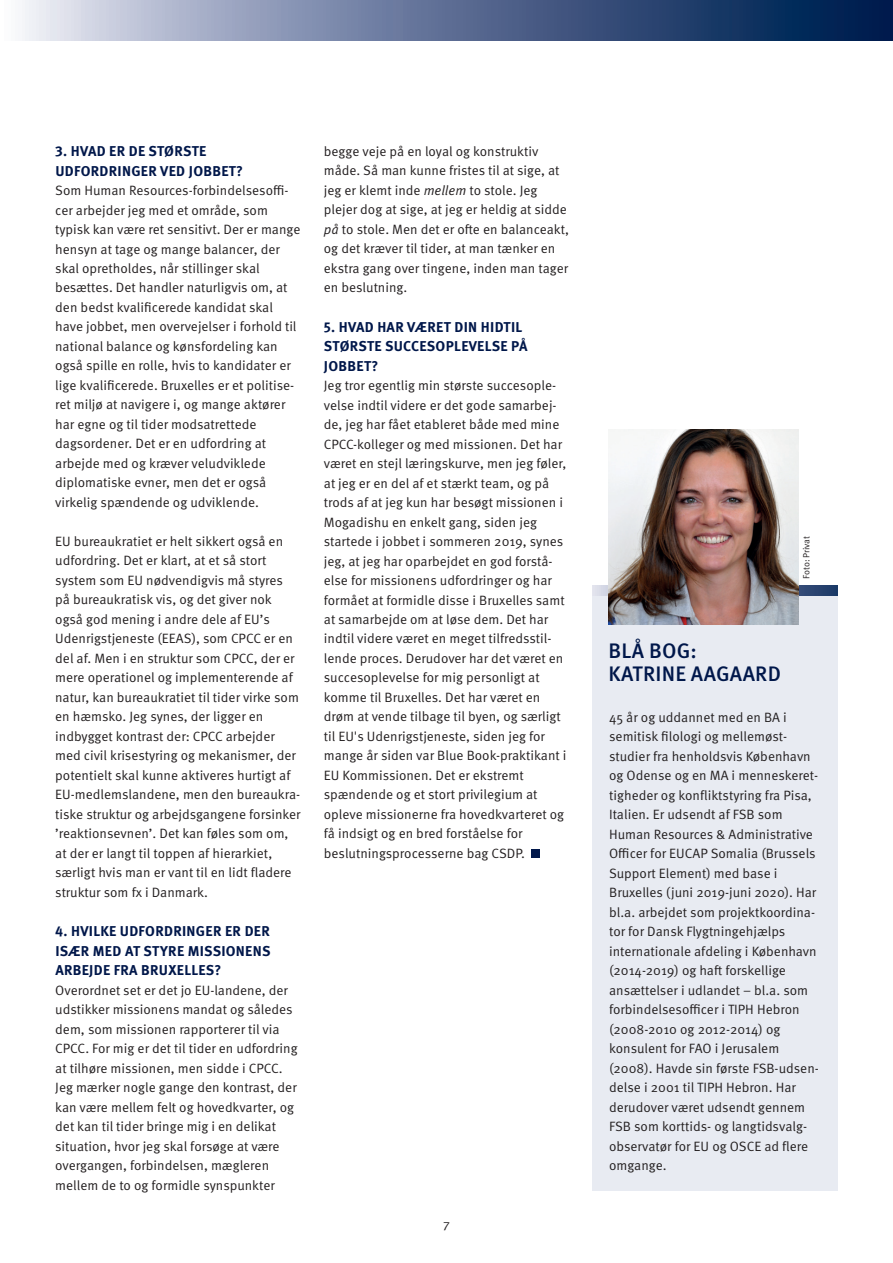
<style>
.page{position:relative;width:893px;height:1263px;background:#fff}
.page>*{position:absolute;margin:0;border:0;box-sizing:border-box;transform-origin:0 0}
.t1{font:500 21px/22.5px "Meta OT";letter-spacing:.01em;color:#00174a}
.t2{font:700 14.25px/19.5px "Meta OT";letter-spacing:.02em;color:#00174a}
.t3{font:13.5px/19.5px "Meta OT Norm";color:#231f20}
.t4{font:12px "Meta OT Norm";color:#231f20;scale:1.1 1}
.t5{font:9px "Meta OT Norm";letter-spacing:-.015em;color:#231f20}
.s1{font-family:"Meta OT Norm Ita"}
</style>
<div class="page">
<svg style="left:22px;top:0;width:871px;height:40px;background:#617497"></svg>
<div style="left:592px;top:587px;width:246px;height:604px;background:#e8ebf2"></div>
<svg style="left:592px;top:585px;width:246px;height:11px"></svg>
<div style="left:531px;top:849px;width:9px;height:9px;background:#00174a"></div>
<img style="left:609px;top:429px;width:189px;height:195px">
<p class="t2" style="left:55px;top:141px;width:189px">3. HVAD ER DE STØRSTE<br>UDFORDRINGER VED JOBBET?</p>
<p class="t3" style="left:55px;top:181px;width:247px">Som Human Resources-forbindelsesoffi&shy;cer arbejder jeg med et område, som typisk kan være ret sensitivt. Der er mange hensyn at tage og mange balancer, der skal opretholdes, når stillinger skal besættes. Det handler naturligvis om, at den bedst kvalificerede kandidat skal have jobbet, men overvejelser i forhold til national balance og kønsfordeling kan også spille en rolle, hvis to kandidater er lige kvalificerede. Bruxelles er et politise&shy;ret miljø at navigere i, og mange aktører har egne og til tider modsatrettede dagsordener. Det er en udfordring at arbejde med og kræver veludviklede diplomatiske evner, men det er også virkelig spændende og udviklende.</p>
<p class="t3" style="left:55px;top:532px;width:247px">EU bureaukratiet er helt sikkert også en udfordring. Det er klart, at et så stort system som EU nødvendigvis må styres på bureaukratisk vis, og det giver nok også god mening i andre dele af EU’s Udenrigstjeneste (EEAS), som CPCC er en del af. Men i en struktur som CPCC, der er mere operationel og implementerende af natur, kan bureaukratiet til tider virke som en hæmsko. Jeg synes, der ligger en indbygget kontrast der: CPCC arbejder med civil krisestyring og mekanismer, der potentielt skal kunne aktiveres hurtigt af EU-medlemslandene, men den bureaukra&shy;tiske struktur og arbejdsgangene forsinker ’reaktionsevnen’. Det kan føles som om, at der er langt til toppen af hierarkiet, særligt hvis man er vant til en lidt fladere struktur som fx i Danmark.</p>
<p class="t2" style="left:55px;top:921px;width:217px;text-align:justify">4. HVILKE UDFORDRINGER ER DER ISÆR MED AT STYRE MISSIONENS ARBEJDE FRA BRUXELLES?</p>
<p class="t3" style="left:55px;top:980px;width:244px">Overordnet set er det jo EU-landene, der udstikker missionens mandat og således dem, som missionen rapporterer til via CPCC. For mig er det til tider en udfordring at tilhøre missionen, men sidde i CPCC.<br>Jeg mærker nogle gange den kontrast, der kan være mellem felt og hovedkvarter, og det kan til tider bringe mig i en delikat situation, hvor jeg skal forsøge at være overgangen, forbindelsen, mægleren mellem de to og formidle synspunkter</p>
<p class="t3" style="left:324px;top:142px;width:247px">begge veje på en loyal og konstruktiv måde. Så man kunne fristes til at sige, at jeg er klemt inde <span class="s1">mellem</span> to stole. Jeg plejer dog at sige, at jeg er heldig at sidde <span class="s1">på</span> to stole. Men det er ofte en balanceakt, og det kræver til tider, at man tænker en ekstra gang over tingene, inden man tager en beslutning.</p>
<p class="t2" style="left:324px;top:317px;width:205px">5. HVAD HAR VÆRET DIN HIDTIL<br>STØRSTE SUCCESOPLEVELSE PÅ<br>JOBBET?</p>
<p class="t3" style="left:324px;top:376px;width:244px">Jeg tror egentlig min største succesople&shy;velse indtil videre er det gode samarbej&shy;de, jeg har fået etableret både med mine CPCC-kolleger og med missionen. Det har været en stejl læringskurve, men jeg føler, at jeg er en del af et stærkt team, og på trods af at jeg kun har besøgt missionen i Mogadishu en enkelt gang, siden jeg startede i jobbet i sommeren 2019, synes jeg, at jeg har oparbejdet en god forstå&shy;else for missionens udfordringer og har formået at formidle disse i Bruxelles samt at samarbejde om at løse dem. Det har indtil videre været en meget tilfredsstil&shy;lende proces. Derudover har det været en succesoplevelse for mig personligt at komme til Bruxelles. Det har været en drøm at vende tilbage til byen, og særligt til EU's Udenrigstjeneste, siden jeg for mange år siden var Blue Book-praktikant i EU Kommissionen. Det er ekstremt spændende og et stort privilegium at opleve missionerne fra hovedkvarteret og få indsigt og en bred forståelse for beslutningsprocesserne bag CSDP.</p>
<p class="t4" style="left:443px;top:1218px;width:8px">7</p>
<p class="t5" style="left:801px;top:579px;width:44px;rotate:-90deg">Foto: Privat</p>
<h1 class="t1" style="left:609px;top:640px;width:174px">BLÅ BOG:<br>KATRINE AAGAARD</h1>
<p class="t3" style="left:609px;top:707px;width:211px">45 år og uddannet med en BA i semitisk filologi og mellemøst&shy;studier fra henholdsvis København og Odense og en MA i menneskeret&shy;tigheder og konfliktstyring fra Pisa,<br>Italien. Er udsendt af FSB som<br>Human Resources &amp; Administrative<br>Officer for EUCAP Somalia (Brussels<br>Support Element) med base i<br>Bruxelles (juni 2019-juni 2020). Har bl.a. arbejdet som projektkoordina&shy;tor for Dansk Flygtningehjælps internationale afdeling i København (2014-2019) og haft forskellige ansættelser i udlandet – bl.a. som forbindelsesofficer i TIPH Hebron (2008-2010 og 2012-2014) og konsulent for FAO i Jerusalem (2008). Havde sin første FSB-udsen&shy;delse i 2001 til TIPH Hebron. Har derudover været udsendt gennem<br>FSB som korttids- og langtidsvalg&shy;observatør for EU og OSCE ad flere omgange.</p>
</div>
